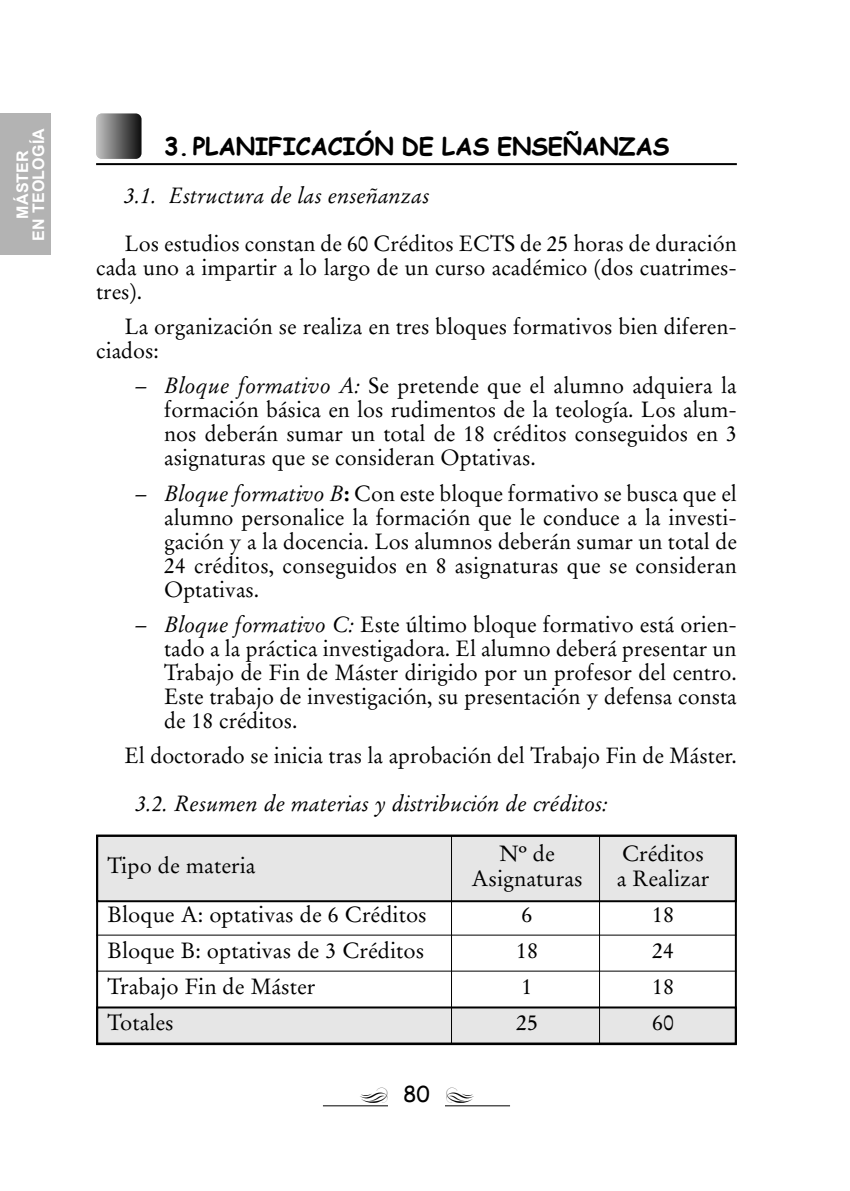
<style>
.page{position:relative;width:850px;height:1191px;background:#fff}
.page>*{position:absolute;margin:0;border:0;box-sizing:border-box;transform-origin:0 0}
.t1{font:700 24px "Comic Sans MS";color:#000}
.t2{font:22px/24px "Stempel Garamond LT Std";color:#000;text-align:justify}
.t3{font:italic 22px "Stempel Garamond LT Std";color:#000}
.t4{font:22px "Comic Sans MS";color:#000}
.t5{font:700 16px/16px "Arial";letter-spacing:.01em;color:#fff;text-align:center}
.s1{font-style:italic}
.s2{font-weight:700}
</style>
<div class="page">
<div style="left:98px;top:837px;width:637px;height:63px;background:#e6e6e6"></div>
<div style="left:96px;top:835px;width:641px;height:67px;border:2px solid #000"></div>
<div style="left:98px;top:1008px;width:637px;height:35px;background:#e6e6e6"></div>
<div style="left:96px;top:1006px;width:641px;height:39px;border:2px solid #000"></div>
<hr style="left:323px;top:1105px;width:187px;height:1px;background:#000">
<hr style="left:96px;top:163px;width:641px;height:2px;background:#000">
<div style="left:388px;top:1080px;width:57px;height:28px;background:#fff"></div>
<div style="left:96px;top:835px;width:641px;height:209px;border:2px solid #000"></div>
<hr style="left:96px;top:934px;width:640px;height:1px;background:#000">
<hr style="left:96px;top:970px;width:640px;height:1px;background:#000">
<hr style="left:599px;top:836px;width:1px;height:208px;background:#000">
<hr style="left:451px;top:836px;width:1px;height:208px;background:#000">
<div style="left:0;top:113px;width:51px;height:142px;background:#b3b3b3"></div>
<div style="left:96px;top:113px;width:45px;height:46px;background:linear-gradient(to right,#c4c4c4,#101010);border-radius:6px"></div>
<p class="t5" style="left:15px;top:241px;width:114px;rotate:-90deg">MÁSTER<br>EN TEOLOGÍA</p>
<p class="t1" style="left:164px;top:128px;width:507px">3. PLANIFICACIÓN DE LAS ENSEÑANZAS</p>
<p class="t3" style="left:124px;top:185px;width:307px">3.1. Estructura de las enseñanzas</p>
<p class="t2" style="left:96px;top:233px;width:642px;text-indent:28px">Los estudios constan de 60 Créditos ECTS de 25 horas de duración cada uno a impartir a lo largo de un curso académico (dos cuatrimes&shy;tres).</p>
<p class="t2" style="left:96px;top:316px;width:642px;text-indent:28px">La organización se realiza en tres bloques formativos bien diferen&shy;ciados:</p>
<p class="t2" style="left:164px;top:376px;width:574px;text-indent:-28px"><span class="s1">– Bloque formativo A:</span> Se pretende que el alumno adquiera la formación básica en los rudimentos de la teología. Los alum&shy;nos deberán sumar un total de 18 créditos conseguidos en 3 asignaturas que se consideran Optativas.</p>
<p class="t2" style="left:164px;top:483px;width:574px;text-indent:-28px"><span class="s1">– Bloque formativo B</span><span class="s2">:</span> Con este bloque formativo se busca que el alumno personalice la formación que le conduce a la investi&shy;gación y a la docencia. Los alumnos deberán sumar un total de 24 créditos, conseguidos en 8 asignaturas que se consideran Optativas.</p>
<p class="t2" style="left:164px;top:614px;width:574px;text-indent:-28px"><span class="s1">– Bloque formativo C:</span> Este último bloque formativo está orien&shy;tado a la práctica investigadora. El alumno deberá presentar un Trabajo de Fin de Máster dirigido por un profesor del centro.<br>Este trabajo de investigación, su presentación y defensa consta de 18 créditos.</p>
<p class="t2" style="left:124px;top:746px;width:614px">El doctorado se inicia tras la aprobación del Trabajo Fin de Máster.</p>
<p class="t3" style="left:136px;top:794px;width:474px">3.2. Resumen de materias y distribución de créditos:</p>
<p class="t2" style="left:107px;top:856px;width:150px">Tipo de materia</p>
<p class="t2" style="left:499px;top:844px;width:57px">Nº de</p>
<p class="t2" style="left:622px;top:844px;width:83px">Créditos</p>
<p class="t2" style="left:471px;top:869px;width:113px">Asignaturas</p>
<p class="t2" style="left:617px;top:869px;width:94px">a Realizar</p>
<p class="t2" style="left:107px;top:905px;width:321px">Bloque A: optativas de 6 Créditos</p>
<p class="t2" style="left:521px;top:905px;width:12px">6</p>
<p class="t2" style="left:652px;top:905px;width:23px">18</p>
<p class="t2" style="left:107px;top:941px;width:318px">Bloque B: optativas de 3 Créditos</p>
<p class="t2" style="left:516px;top:941px;width:23px">18</p>
<p class="t2" style="left:652px;top:941px;width:23px">24</p>
<p class="t2" style="left:107px;top:977px;width:209px">Trabajo Fin de Máster</p>
<p class="t2" style="left:521px;top:977px;width:12px">1</p>
<p class="t2" style="left:652px;top:977px;width:23px">18</p>
<p class="t2" style="left:107px;top:1013px;width:68px">Totales</p>
<p class="t2" style="left:516px;top:1013px;width:23px">25</p>
<p class="t2" style="left:652px;top:1013px;width:23px">60</p>
<p class="t4" style="left:403px;top:1078px;width:28px">80</p>
</div>
